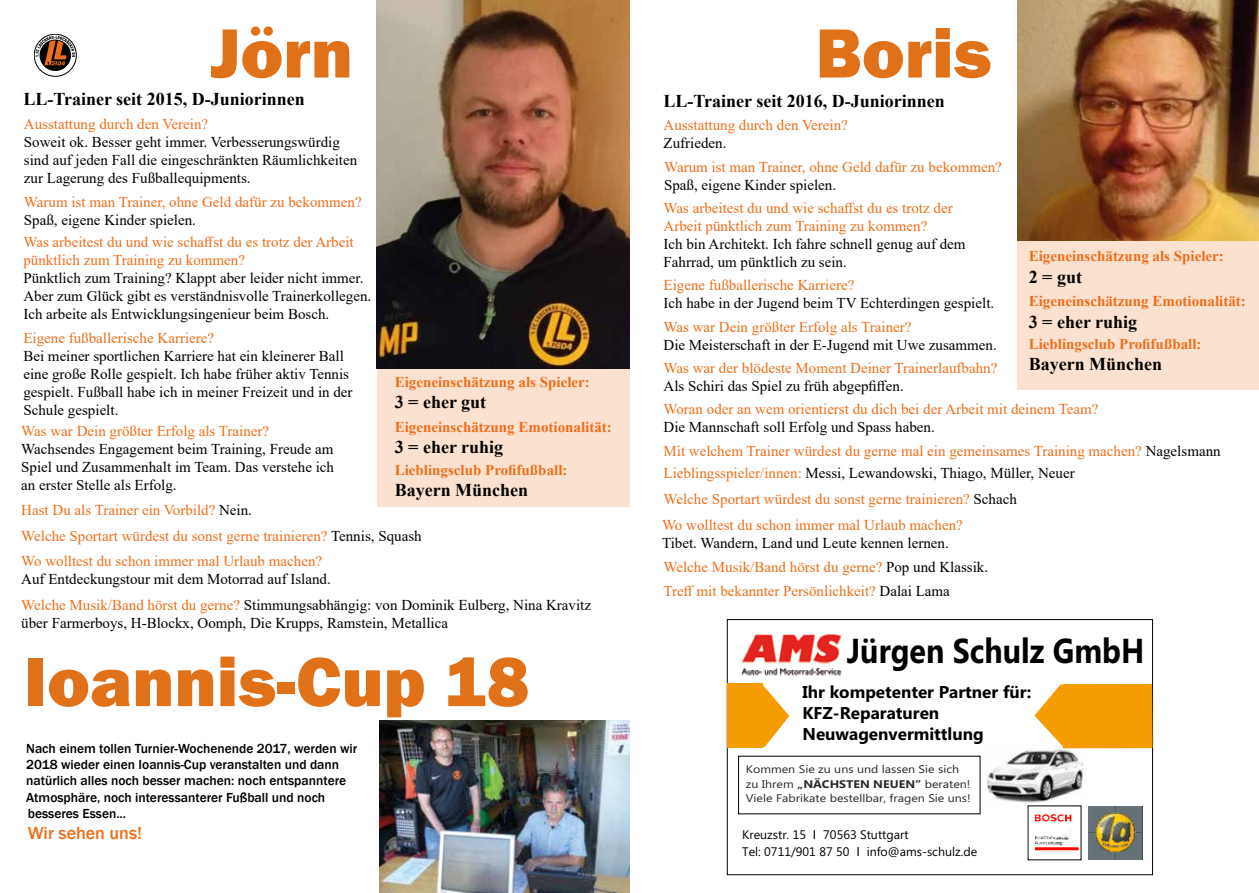
<style>
.page{position:relative;width:1259px;height:893px;background:#fff}
.page>*{position:absolute;margin:0;border:0;box-sizing:border-box;transform-origin:0 0}
.t1{font:800 72px "Franklin Gothic";color:#e17118}
.t2{font:700 34.65px "Ebrima";color:#000;scale:.88 1}
.t3{font:700 18px "Times New Roman";color:#000}
.t4{font:500 18px "Franklin Gothic";color:#ed6f1c}
.t5{font:700 17.1px/21.3px "Ebrima";color:#000}
.t6{font:15px/18px "Times New Roman";color:#000}
.t7{font:15px/18px "Times New Roman";color:#ed6f1c}
.t8{font:700 15px "Times New Roman";color:#ed6f1c}
.t9{font:500 13.5px/16.2px "Franklin Gothic";color:#000}
.t10{font:12.45px/16.5px "Ebrima";color:#000}
.t11{font:11.1px/14.7px "Ebrima";color:#272928;scale:1.13 1}
.s1{color:#000}
.s2{color:#ed6f1c}
.s3{font-weight:700}
.s4{font-family:"Arial"}
</style>
<div class="page">
<svg style="left:34px;top:34px;width:42px;height:42px"></svg>
<div style="left:34px;top:34px;width:43px;height:43px;border:1px solid #000;border-radius:50%"></div>
<svg style="left:35px;top:36px;width:40px;height:34px"></svg>
<div style="left:377px;top:367px;width:252px;height:140px;background:#fbe1cf"></div>
<img style="left:377px;top:0;width:252px;height:368px">
<div style="left:1017px;top:239px;width:242px;height:151px;background:#fbe1cf"></div>
<img style="left:1017px;top:0;width:242px;height:240px">
<img style="left:987px;top:748px;width:100px;height:62px">
<div style="left:727px;top:619px;width:426px;height:256px;border:1px solid #000"></div>
<img style="left:728px;top:622px;width:114px;height:57px">
<div style="left:1028px;top:806px;width:53px;height:54px;background:#fff"></div>
<img style="left:1028px;top:808px;width:50px;height:46px">
<div style="left:727px;top:683px;width:35px;height:64px;background:#f59c00"></div>
<svg style="left:762px;top:683px;width:27px;height:64px"></svg>
<svg style="left:1034px;top:684px;width:118px;height:64px;background:#f6a81f"></svg>
<div style="left:1088px;top:806px;width:54px;height:53px;background:#657177"></div>
<hr style="left:1088px;top:832px;width:54px;height:1px;background:#404b51">
<svg style="left:1095px;top:806px;width:41px;height:53px"></svg>
<img style="left:1128px;top:813px;width:3px;height:5px">
<img style="left:1102px;top:851px;width:26px;height:1px">
<img style="left:1096px;top:813px;width:32px;height:38px">
<img style="left:1128px;top:818px;width:6px;height:29px">
<img style="left:380px;top:720px;width:249px;height:173px">
<h1 class="t1" style="left:210px;top:7px;width:144px">Jörn</h1>
<p class="t3" style="left:23px;top:86px;width:283px">LL-Trainer seit 2015, D-Juniorinnen</p>
<p class="t7" style="left:24px;top:115px;width:186px">Ausstattung durch den Verein?</p>
<p class="t6" style="left:24px;top:133px;width:335px">Soweit ok. Besser geht immer. Verbesserungswürdig sind auf jeden Fall die eingeschränkten Räumlichkeiten zur Lagerung des Fußballequipments.</p>
<p class="t7" style="left:24px;top:192px;width:339px">Warum ist man Trainer, ohne Geld dafür zu bekommen?</p>
<p class="t6" style="left:24px;top:210px;width:174px">Spaß, eigene Kinder spielen.</p>
<p class="t7" style="left:23px;top:233px;width:332px">Was arbeitest du und wie schaffst du es trotz der Arbeit pünktlich zum Training zu kommen?</p>
<p class="t6" style="left:23px;top:269px;width:349px">Pünktlich zum Training? Klappt aber leider nicht immer.<br>Aber zum Glück gibt es verständnisvolle Trainerkollegen.<br>Ich arbeite als Entwicklungsingenieur beim Bosch.</p>
<p class="t7" style="left:23px;top:329px;width:192px">Eigene fußballerische Karriere?</p>
<p class="t6" style="left:23px;top:347px;width:331px">Bei meiner sportlichen Karriere hat ein kleinerer Ball eine große Rolle gespielt. Ich habe früher aktiv Tennis gespielt. Fußball habe ich in meiner Freizeit und in der Schule gespielt.</p>
<p class="t7" style="left:21px;top:421px;width:249px">Was war Dein größter Erfolg als Trainer?</p>
<p class="t6" style="left:21px;top:439px;width:314px;text-align:justify">Wachsendes Engagement beim Training, Freude am Spiel und Zusammenhalt im Team. Das verstehe ich an erster Stelle als Erfolg.</p>
<p class="t8" style="left:395px;top:371px;width:197px">Eigeneinschätzung als Spieler:</p>
<p class="t3" style="left:395px;top:389px;width:93px">3 = eher gut</p>
<p class="t8" style="left:395px;top:416px;width:219px">Eigeneinschätzung Emotionalität:</p>
<p class="t3" style="left:395px;top:434px;width:110px">3 = eher ruhig</p>
<p class="t8" style="left:395px;top:459px;width:174px">Lieblingsclub Profifußball:</p>
<p class="t3" style="left:395px;top:477px;width:135px">Bayern München</p>
<p class="t7" style="left:21px;top:497px;width:402px;line-height:26px">Hast Du als Trainer ein Vorbild? <span class="s1">Nein.<br></span>Welche Sportart würdest du sonst gerne trainieren? <span class="s1">Tennis, Squash</span></p>
<p class="t7" style="left:21px;top:552px;width:302px">Wo wolltest du schon immer mal Urlaub machen?</p>
<p class="t6" style="left:21px;top:570px;width:311px">Auf Entdeckungstour mit dem Motorrad auf Island.</p>
<p class="t6" style="left:21px;top:595px;width:571px"><span class="s2">Welche Musik/Band hörst du gerne?</span> Stimmungsabhängig: von Dominik Eulberg, Nina Kravitz über Farmerboys, H-Blockx, Oomph, Die Krupps, Ramstein, Metallica</p>
<h1 class="t1" style="left:24px;top:635px;width:506px">Ioannis-Cup 18</h1>
<p class="t9" style="left:26px;top:740px;width:332px">Nach einem tollen Turnier-Wochenende 2017, werden wir 2018 wieder einen Ioannis-Cup veranstalten und dann natürlich alles noch besser machen: noch entspanntere Atmosphäre, noch interessanterer Fußball und noch besseres Essen...</p>
<p class="t4" style="left:28px;top:822px;width:116px">Wir sehen uns!</p>
<h1 class="t1" style="left:815px;top:7px;width:178px">Boris</h1>
<p class="t3" style="left:663px;top:88px;width:283px">LL-Trainer seit 2016, D-Juniorinnen</p>
<p class="t7" style="left:663px;top:116px;width:186px">Ausstattung durch den Verein?</p>
<p class="t6" style="left:663px;top:134px;width:64px">Zufrieden.</p>
<p class="t7" style="left:664px;top:157px;width:339px">Warum ist man Trainer, ohne Geld dafür zu bekommen?</p>
<p class="t6" style="left:664px;top:175px;width:174px">Spaß, eigene Kinder spielen.</p>
<p class="t7" style="left:663px;top:199px;width:291px">Was arbeitest du und wie schaffst du es trotz der<br>Arbeit pünktlich zum Training zu kommen?</p>
<p class="t6" style="left:663px;top:235px;width:304px">Ich bin Architekt. Ich fahre schnell genug auf dem<br>Fahrrad, um pünktlich zu sein.</p>
<p class="t7" style="left:663px;top:276px;width:192px">Eigene fußballerische Karriere?</p>
<p class="t6" style="left:663px;top:294px;width:332px">Ich habe in der Jugend beim TV Echterdingen gespielt.</p>
<p class="t7" style="left:663px;top:317px;width:249px">Was war Dein größter Erfolg als Trainer?</p>
<p class="t6" style="left:663px;top:335px;width:335px">Die Meisterschaft in der E-Jugend mit Uwe zusammen.</p>
<p class="t8" style="left:1028px;top:246px;width:197px">Eigeneinschätzung als Spieler:</p>
<p class="t3" style="left:1028px;top:264px;width:55px">2 = gut</p>
<p class="t8" style="left:1028px;top:290px;width:219px">Eigeneinschätzung Emotionalität:</p>
<p class="t3" style="left:1028px;top:309px;width:110px">3 = eher ruhig</p>
<p class="t8" style="left:1028px;top:333px;width:174px">Lieblingsclub Profifußball:</p>
<p class="t3" style="left:1028px;top:351px;width:135px">Bayern München</p>
<p class="t7" style="left:663px;top:359px;width:335px">Was war der blödeste Moment Deiner Trainerlaufbahn?</p>
<p class="t6" style="left:663px;top:377px;width:242px">Als Schiri das Spiel zu früh abgepfiffen.</p>
<p class="t7" style="left:663px;top:400px;width:436px">Woran oder an wem orientierst du dich bei der Arbeit mit deinem Team?</p>
<p class="t7" style="left:663px;top:415px;width:558px;line-height:23px"><span class="s1">Die Mannschaft soll Erfolg und Spass haben.<br></span>Mit welchem Trainer würdest du gerne mal ein gemeinsames Training machen? <span class="s1">Nagelsmann<br></span>Lieblingsspieler/innen: <span class="s1">Messi, Lewandowski, Thiago, Müller, Neuer</span></p>
<p class="t7" style="left:663px;top:489px;width:355px">Welche Sportart würdest du sonst gerne trainieren? <span class="s1">Schach</span></p>
<p class="t7" style="left:662px;top:516px;width:302px">Wo wolltest du schon immer mal Urlaub machen?</p>
<p class="t6" style="left:662px;top:534px;width:288px">Tibet. Wandern, Land und Leute kennen lernen.</p>
<p class="t7" style="left:663px;top:555px;width:326px;line-height:23.4px">Welche Musik/Band hörst du gerne? <span class="s1">Pop und Klassik.<br></span>Treff mit bekannter Persönlichkeit? <span class="s1">Dalai Lama</span></p>
<h2 class="t2" style="left:846px;top:625px;width:340px">Jürgen Schulz GmbH</h2>
<p class="t5" style="left:802px;top:682px;width:230px">Ihr kompetenter Partner für:<br>KFZ-Reparaturen<br>Neuwagenvermittlung</p>
<p class="t11" style="left:746px;top:763px;width:200px">Kommen Sie zu uns und lassen Sie sich zu Ihrem <span class="s3">„NÄCHSTEN NEUEN“</span> beraten!<br>Viele Fabrikate bestellbar, fragen Sie uns!</p>
<p class="t10" style="left:742px;top:827px;width:236px">Kreuzstr. 15 <span class="s4">I</span> 70563 Stuttgart<br>Tel: 0711/901 87 50 <span class="s4">I</span> info@ams-schulz.de</p>
</div>
